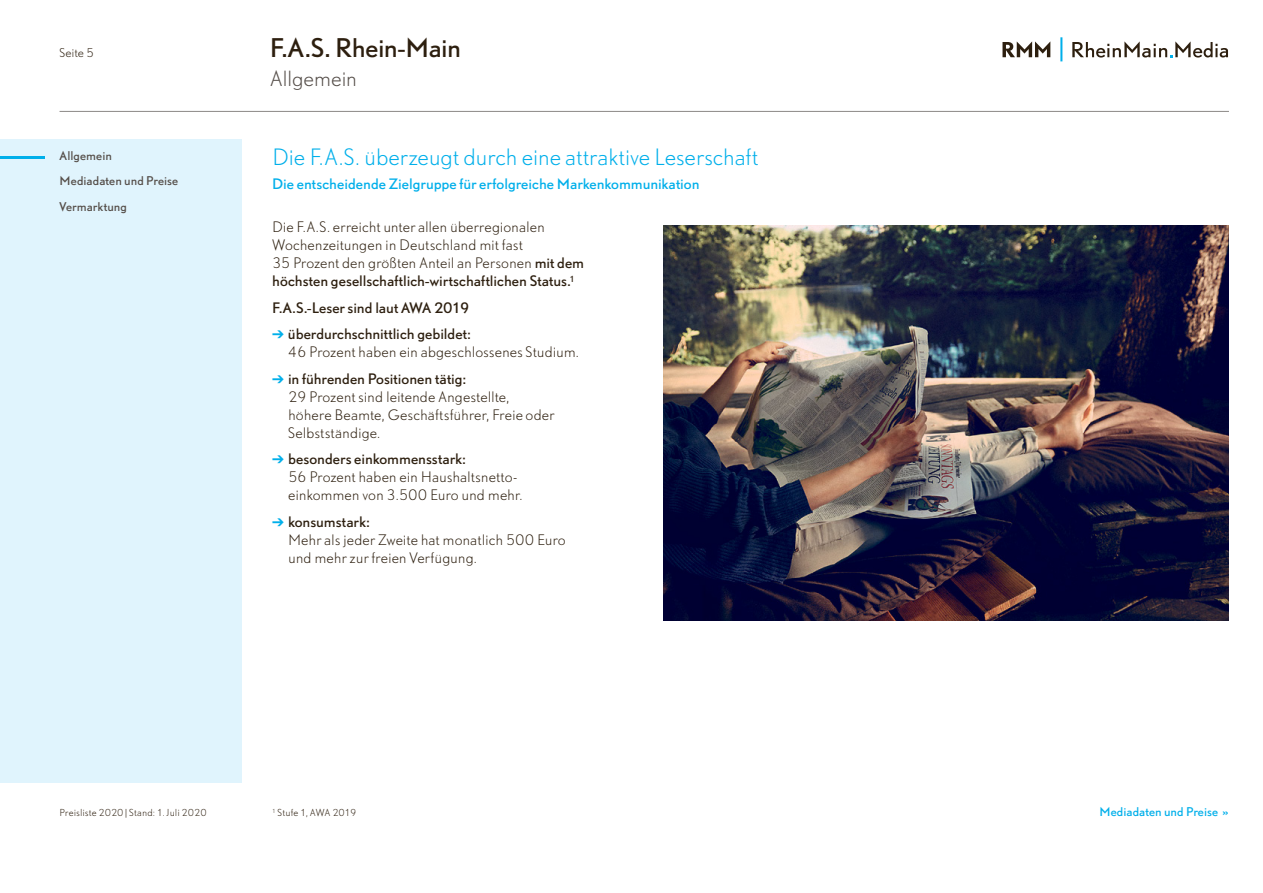
<style>
.page{position:relative;width:1263px;height:893px;background:#fff}
.page>*{position:absolute;margin:0;border:0;box-sizing:border-box;transform-origin:0 0}
.t1{font:24px "DTL Nobel T";letter-spacing:-.025em;color:#2d1f0f}
.t2{font:300 21px "DTL Nobel T";letter-spacing:-.015em;color:#00afea}
.t3{font:300 19.5px "DTL Nobel T";letter-spacing:-.015em;color:#544d48}
.t4{font:300 13.5px/18px "DTL Nobel T";letter-spacing:-.005em;color:#2d1f0f}
.t5{font:13.5px/26.5px "DTL Nobel T";color:#2d1f0f;text-align:right}
.t6{font:13.5px "DTL Nobel T";color:#00afea}
.t7{font:11.25px "DTL Nobel T";letter-spacing:.005em;color:#544d48}
.t8{font:11.25px "DTL Nobel T";letter-spacing:.005em;color:#00afea}
.t9{font:300 11.25px "DTL Nobel T";letter-spacing:-.015em;color:#2d1f0f}
.t10{font:300 9px "DTL Nobel T";letter-spacing:-.005em;color:#2d1f0f}
.s1{font-weight:400}
.s2{font-size:12px}
</style>
<div class="page">
<div style="left:0;top:139px;width:242px;height:643px;background:#e0f4fd"></div>
<hr style="left:60px;top:111px;width:1169px;height:1px;background:#8c8886">
<svg style="left:1002px;top:41px;width:48px;height:16px"></svg>
<svg style="left:1072px;top:41px;width:156px;height:17px"></svg>
<hr style="left:1060px;top:37px;width:2px;height:24px;background:#00afea">
<hr style="left:0;top:157px;width:45px;height:2px;background:#00afea">
<img style="left:663px;top:225px;width:566px;height:396px">
<p class="t9" style="left:60px;top:45px;width:36px">Seite 5</p>
<p class="t7" style="left:60px;top:148px;width:54px">Allgemein</p>
<p class="t7" style="left:60px;top:173px;width:120px">Mediadaten und Preise</p>
<p class="t7" style="left:60px;top:199px;width:69px">Vermarktung</p>
<h1 class="t1" style="left:270px;top:31px;width:193px">F.A.S. Rhein-Main</h1>
<h3 class="t3" style="left:270px;top:66px;width:89px">Allgemein</h3>
<h2 class="t2" style="left:272px;top:144px;width:488px">Die F.A.S. überzeugt durch eine attraktive Leserschaft</h2>
<p class="t6" style="left:272px;top:175px;width:429px">Die entscheidende Zielgruppe für erfolgreiche Markenkommunikation</p>
<p class="t4" style="left:272px;top:218px;width:314px">Die F.A.S. erreicht unter allen überregionalen Wochenzeitungen in Deutschland mit fast<br>35 Prozent den größten Anteil an Personen <span class="s1">mit dem höchsten gesellschaftlich-wirtschaftlichen Status.</span><sup>1</sup></p>
<p class="t5" style="left:272px;top:294px;width:200px">F.A.S.-Leser sind laut AWA 2019 überdurchschnittlich gebildet:</p>
<p class="t4" style="left:288px;top:343px;width:293px">46 Prozent haben ein abgeschlossenes Studium.</p>
<p class="t5" style="left:288px;top:365px;width:179px">in führenden Positionen tätig:</p>
<p class="t4" style="left:288px;top:388px;width:268px">29 Prozent sind leitende Angestellte, höhere Beamte, Geschäftsführer, Freie oder<br>Selbstständige.</p>
<p class="t5" style="left:288px;top:446px;width:179px">besonders einkommensstark:</p>
<p class="t4" style="left:288px;top:468px;width:236px">56 Prozent haben ein Haushaltsnetto&shy;einkommen von 3.500 Euro und mehr.</p>
<p class="t5" style="left:288px;top:508px;width:83px">konsumstark:</p>
<p class="t4" style="left:288px;top:531px;width:279px">Mehr als jeder Zweite hat monatlich 500 Euro und mehr zur freien Verfügung.</p>
<p class="t10" style="left:60px;top:806px;width:149px">Preisliste 2020| Stand: 1. Juli 2020</p>
<p class="t10" style="left:272px;top:806px;width:86px"><sup>1</sup> Stufe 1, AWA 2019</p>
<p class="t8" style="left:1099px;top:804px;width:130px">Mediadaten und Preise <span class="s2">»</span></p>
</div>
